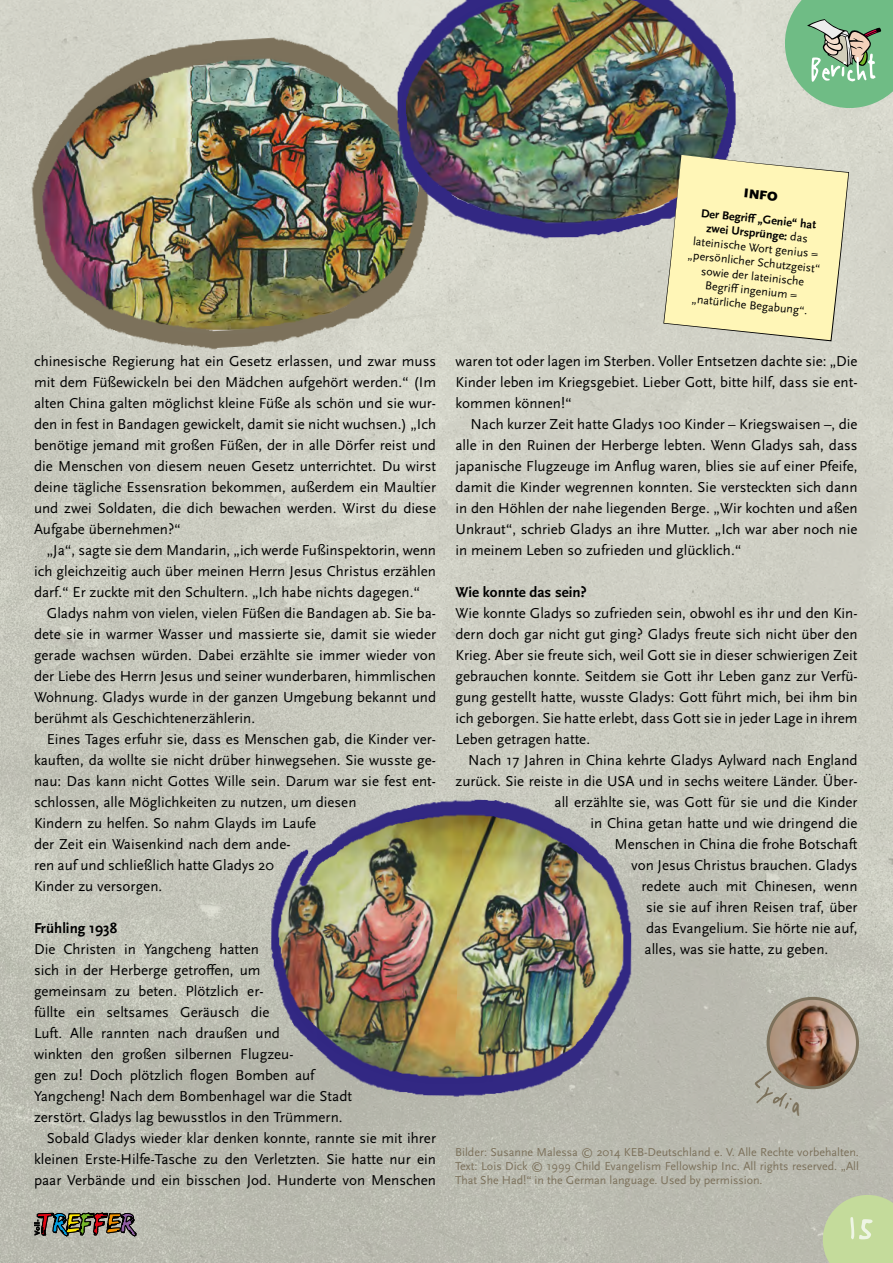
<style>
.page{position:relative;width:893px;height:1263px;background:#fff}
.page>*{position:absolute;margin:0;border:0;box-sizing:border-box;transform-origin:0 0}
.t1{font:76.5px "Handschrift";color:#eef5e4}
.t2{font:51px "Druckschrift";letter-spacing:-.08em;color:#fff}
.t3{font:15px/21px "Scala Sans OT";color:#000;text-align:justify}
.t4{font:700 15px "Scala Sans OT";color:#000}
.t5{font:900 13.35px "Scala Sans OT";color:#000}
.t6{font:12px/14.4px "Scala Sans OT";color:#7c715b;text-align:justify}
.t7{font:12px/14.4px "Scala Sans OT";color:#000;text-align:center}
.s1{font-weight:700}
.s2{font-size:91.5px}
</style>
<div class="page">
<div style="left:0;top:0;width:893px;height:1263px;background:linear-gradient(to bottom,#dcdcd1,#b8b9ad)"></div>
<svg style="left:34px;top:1212px;width:102px;height:24px;background:#706656"></svg>
<svg style="left:823px;top:1195px;width:70px;height:68px;background:#c2d79d"></svg>
<img style="left:768px;top:998px;width:89px;height:90px;border-radius:45px">
<div style="left:767px;top:997px;width:92px;height:92px;border:3px solid #7c715b;border-radius:50%"></div>
<svg style="left:785px;top:0;width:108px;height:108px;background:#82ba8e"></svg>
<img style="left:0;top:0;width:458px;height:392px">
<img style="left:251px;top:789px;width:411px;height:324px">
<img style="left:359px;top:0;width:403px;height:275px">
<svg style="left:663px;top:155px;width:186px;height:186px;background:#f0e8b4"></svg>
<svg style="left:754px;top:1070px;width:48px;height:46px;background:#b3aea2"></svg>
<h2 class="t2" style="left:809px;top:50px;width:71px">Bericht</h2>
<p class="t3" style="left:34px;top:351px;width:404px">chinesische Regierung hat ein Gesetz erlassen, und zwar muss mit dem Füßewickeln bei den Mädchen aufgehört werden.“ (Im alten China galten möglichst kleine Füße als schön und sie wur&shy;den in fest in Bandagen gewickelt, damit sie nicht wuchsen.) „Ich benötige jemand mit großen Füßen, der in alle Dörfer reist und die Menschen von diesem neuen Gesetz unterrichtet. Du wirst deine tägliche Essensration bekommen, außerdem ein Maultier und zwei Soldaten, die dich bewachen werden. Wirst du diese Aufgabe übernehmen?“</p>
<p class="t3" style="left:34px;top:540px;width:404px;text-indent:13px">„Ja“, sagte sie dem Mandarin, „ich werde Fußinspektorin, wenn ich gleichzeitig auch über meinen Herrn Jesus Christus erzählen darf.“ Er zuckte mit den Schultern. „Ich habe nichts dagegen.“</p>
<p class="t3" style="left:34px;top:603px;width:404px;text-indent:13px">Gladys nahm von vielen, vielen Füßen die Bandagen ab. Sie ba&shy;dete sie in warmer Wasser und massierte sie, damit sie wieder gerade wachsen würden. Dabei erzählte sie immer wieder von der Liebe des Herrn Jesus und seiner wunderbaren, himmlischen Wohnung. Gladys wurde in der ganzen Umgebung bekannt und berühmt als Geschichtenerzählerin.</p>
<p class="t3" style="left:34px;top:729px;width:404px;text-align:left;text-indent:13px">Eines Tages erfuhr sie, dass es Menschen gab, die Kinder ver&shy;kauften, da wollte sie nicht drüber hinwegsehen. Sie wusste ge&shy;nau: Das kann nicht Gottes Wille sein. Darum war sie fest ent&shy;schlossen, alle Möglichkeiten zu nutzen, um diesen<br>Kindern zu helfen. So nahm Glayds im Laufe<br>der Zeit ein Waisenkind nach dem ande-<br>ren auf und schließlich hatte Gladys 20<br>Kinder zu versorgen.</p>
<p class="t4" style="left:34px;top:919px;width:85px">Frühling 1938</p>
<p class="t3" style="left:34px;top:939px;width:227px">Die Christen in Yangcheng hatten</p>
<p class="t3" style="left:34px;top:960px;width:228px">sich in der Herberge getroffen, um</p>
<p class="t3" style="left:34px;top:981px;width:231px">gemeinsam zu beten. Plötzlich er-</p>
<p class="t3" style="left:34px;top:1002px;width:237px">füllte ein seltsames Geräusch die</p>
<p class="t3" style="left:34px;top:1023px;width:248px">Luft. Alle rannten nach draußen und</p>
<p class="t3" style="left:34px;top:1044px;width:261px">winkten den großen silbernen Flugzeu-</p>
<p class="t3" style="left:34px;top:1065px;width:282px">gen zu! Doch plötzlich flogen Bomben auf</p>
<p class="t3" style="left:34px;top:1086px;width:320px">Yangcheng! Nach dem Bombenhagel war die Stadt</p>
<p class="t3" style="left:34px;top:1107px;width:310px">zerstört. Gladys lag bewusstlos in den Trümmern.</p>
<p class="t3" style="left:47px;top:1128px;width:391px">Sobald Gladys wieder klar denken konnte, rannte sie mit ihrer</p>
<p class="t3" style="left:34px;top:1149px;width:403px">kleinen Erste-Hilfe-Tasche zu den Verletzten. Sie hatte nur ein</p>
<p class="t3" style="left:34px;top:1170px;width:403px">paar Verbände und ein bisschen Jod. Hunderte von Menschen</p>
<p class="t5" style="left:745px;top:185px;width:35px;rotate:6deg">INFO</p>
<p class="t7" style="left:693px;top:205px;width:134px;rotate:6deg"><span class="s1">Der Begriff „Genie“ hat zwei Ursprünge:</span> das lateinische Wort genius = „persönlicher Schutzgeist“ sowie der lateinische<br>Begriff ingenium = „natürliche Begabung“.</p>
<p class="t3" style="left:455px;top:351px;width:404px">waren tot oder lagen im Sterben. Voller Entsetzen dachte sie: „Die Kinder leben im Kriegsgebiet. Lieber Gott, bitte hilf, dass sie ent&shy;kommen können!“</p>
<p class="t3" style="left:455px;top:414px;width:404px;text-indent:15px">Nach kurzer Zeit hatte Gladys 100 Kinder – Kriegswaisen –, die alle in den Ruinen der Herberge lebten. Wenn Gladys sah, dass japanische Flugzeuge im Anflug waren, blies sie auf einer Pfeife, damit die Kinder wegrennen konnten. Sie versteckten sich dann in den Höhlen der nahe liegenden Berge. „Wir kochten und aßen Unkraut“, schrieb Gladys an ihre Mutter. „Ich war aber noch nie in meinem Leben so zufrieden und glücklich.“</p>
<p class="t4" style="left:455px;top:583px;width:133px">Wie konnte das sein?</p>
<p class="t3" style="left:455px;top:603px;width:404px">Wie konnte Gladys so zufrieden sein, obwohl es ihr und den Kin&shy;dern doch gar nicht gut ging? Gladys freute sich nicht über den Krieg. Aber sie freute sich, weil Gott sie in dieser schwierigen Zeit gebrauchen konnte. Seitdem sie Gott ihr Leben ganz zur Verfü&shy;gung gestellt hatte, wusste Gladys: Gott führt mich, bei ihm bin ich geborgen. Sie hatte erlebt, dass Gott sie in jeder Lage in ihrem Leben getragen hatte.</p>
<p class="t3" style="left:468px;top:750px;width:391px">Nach 17 Jahren in China kehrte Gladys Aylward nach England</p>
<p class="t3" style="left:455px;top:771px;width:404px">zurück. Sie reiste in die USA und in sechs weitere Länder. Über-</p>
<p class="t3" style="left:555px;top:792px;width:305px">all erzählte sie, was Gott für sie und die Kinder</p>
<p class="t3" style="left:591px;top:813px;width:269px">in China getan hatte und wie dringend die</p>
<p class="t3" style="left:615px;top:834px;width:244px">Menschen in China die frohe Botschaft</p>
<p class="t3" style="left:631px;top:855px;width:228px">von Jesus Christus brauchen. Gladys</p>
<p class="t3" style="left:642px;top:876px;width:217px">redete auch mit Chinesen, wenn</p>
<p class="t3" style="left:646px;top:897px;width:213px">sie sie auf ihren Reisen traf, über</p>
<p class="t3" style="left:646px;top:918px;width:213px">das Evangelium. Sie hörte nie auf,</p>
<p class="t3" style="left:645px;top:939px;width:185px">alles, was sie hatte, zu geben.</p>
<p class="t6" style="left:455px;top:1145px;width:405px">Bilder: Susanne Malessa © 2014 KEB-Deutschland e. V. Alle Rechte vorbehalten.<br>Text: Lois Dick © 1999 Child Evangelism Fellowship Inc. All rights reserved. „All That She Had!“ in the German language. Used by permission.</p>
<h1 class="t1" style="left:847px;top:1200px;width:32px">1<span class="s2">5</span></h1>
</div>
